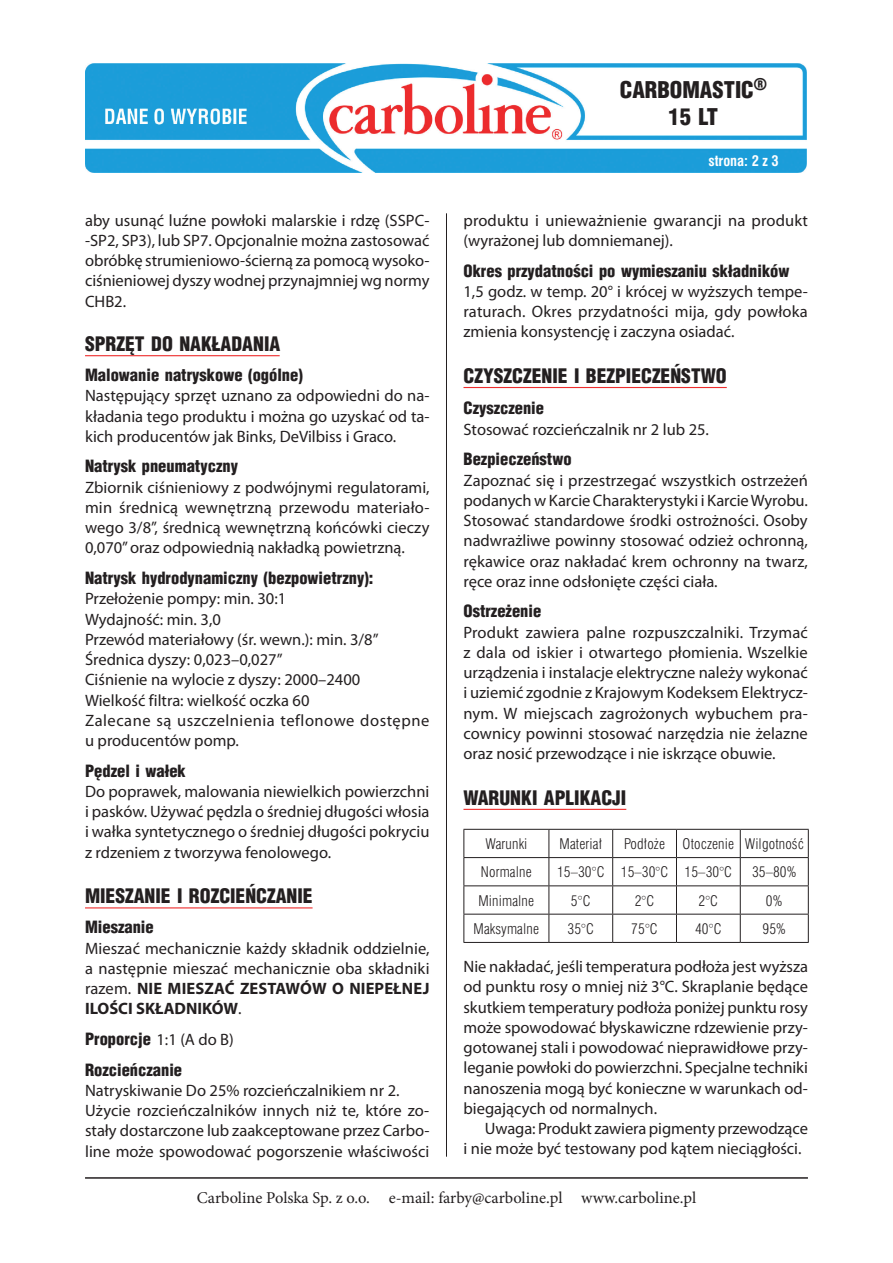
<style>
.page{position:relative;width:893px;height:1263px;background:#fff}
.page>*{position:absolute;margin:0;border:0;box-sizing:border-box;transform-origin:0 0}
.t1{font:900 22.5px/27px "Switzerland Cond";color:#231f20;text-align:center}
.t2{font:900 19.5px "Switzerland Cond";color:#231f20}
.t3{font:16.5px/20.2px "Myriad Pro";color:#231f20;text-align:justify}
.t4{font:900 16.5px/30.6px "Switzerland Cond";color:#231f20}
.t5{font:16.5px "Minion Pro";color:#231f20}
.t6{font:13.5px "Swis 721 Lt Cn PL";letter-spacing:.01em;color:#231f20}
.t7{font:700 13.5px "Swis 721 Cn PL";color:#fff}
.s1{font-weight:700}
.s2{font-family:"Myriad Pro";font-weight:400}
</style>
<div class="page">
<hr style="left:85px;top:1177px;width:723px;height:2px;background:#231f20">
<img style="left:85px;top:64px;width:721px;height:108px">
<hr style="left:446px;top:213px;width:1px;height:944px;background:#231f20">
<hr style="left:85px;top:355px;width:195px;height:1px;background:#ee2d2d">
<hr style="left:85px;top:907px;width:228px;height:1px;background:#ee2d2d">
<hr style="left:463px;top:387px;width:264px;height:1px;background:#ee2d2d">
<hr style="left:463px;top:809px;width:163px;height:1px;background:#ee2d2d">
<hr style="left:463px;top:829px;width:86px;height:1px;background:#231f20">
<hr style="left:549px;top:829px;width:64px;height:1px;background:#231f20">
<hr style="left:613px;top:829px;width:63px;height:1px;background:#231f20">
<hr style="left:676px;top:829px;width:64px;height:1px;background:#231f20">
<hr style="left:740px;top:829px;width:69px;height:1px;background:#231f20">
<hr style="left:463px;top:857px;width:86px;height:1px;background:#231f20">
<hr style="left:549px;top:857px;width:64px;height:1px;background:#231f20">
<hr style="left:613px;top:857px;width:63px;height:1px;background:#231f20">
<hr style="left:676px;top:857px;width:64px;height:1px;background:#231f20">
<hr style="left:740px;top:857px;width:69px;height:1px;background:#231f20">
<hr style="left:463px;top:885px;width:86px;height:1px;background:#231f20">
<hr style="left:549px;top:885px;width:64px;height:1px;background:#231f20">
<hr style="left:613px;top:885px;width:63px;height:1px;background:#231f20">
<hr style="left:676px;top:885px;width:64px;height:1px;background:#231f20">
<hr style="left:740px;top:885px;width:69px;height:1px;background:#231f20">
<hr style="left:463px;top:914px;width:86px;height:1px;background:#231f20">
<svg style="left:463px;top:830px;width:1px;height:112px"></svg>
<hr style="left:549px;top:914px;width:64px;height:1px;background:#231f20">
<svg style="left:549px;top:830px;width:1px;height:112px"></svg>
<hr style="left:613px;top:914px;width:63px;height:1px;background:#231f20">
<svg style="left:612px;top:830px;width:1px;height:112px"></svg>
<hr style="left:676px;top:914px;width:64px;height:1px;background:#231f20">
<svg style="left:676px;top:830px;width:1px;height:112px"></svg>
<hr style="left:740px;top:914px;width:69px;height:1px;background:#231f20">
<svg style="left:740px;top:830px;width:1px;height:112px"></svg>
<svg style="left:808px;top:830px;width:1px;height:112px"></svg>
<hr style="left:463px;top:942px;width:86px;height:1px;background:#231f20">
<hr style="left:549px;top:942px;width:64px;height:1px;background:#231f20">
<hr style="left:613px;top:942px;width:63px;height:1px;background:#231f20">
<hr style="left:676px;top:942px;width:64px;height:1px;background:#231f20">
<hr style="left:740px;top:942px;width:69px;height:1px;background:#231f20">
<h1 class="t1" style="left:620px;top:75px;width:149px">CARBOMASTIC<sup>®<br></sup>15 LT</h1>
<p class="t3" style="left:85px;top:210px;width:346px">aby usunąć luźne powłoki malarskie i rdzę (SSPC--SP2, SP3), lub SP7. Opcjonalnie można zastosować obróbkę strumieniowo-ścierną za pomocą wysoko&shy;ciśnieniowej dyszy wodnej przynajmniej wg normy CHB2.</p>
<p class="t2" style="left:85px;top:332px;width:197px">SPRZĘT DO NAKŁADANIA</p>
<p class="t4" style="left:85px;top:359px;width:219px">Malowanie natryskowe (ogólne)</p>
<p class="t3" style="left:85px;top:386px;width:346px">Następujący sprzęt uznano za odpowiedni do na&shy;kładania tego produktu i można go uzyskać od ta&shy;kich producentów jak Binks, DeVilbiss i Graco.</p>
<p class="t4" style="left:85px;top:451px;width:154px">Natrysk pneumatyczny</p>
<p class="t3" style="left:85px;top:477px;width:346px">Zbiornik ciśnieniowy z podwójnymi regulatorami, min średnicą wewnętrzną przewodu materiało&shy;wego 3/8”, średnicą wewnętrzną końcówki cieczy 0,070” oraz odpowiednią nakładką powietrzną.</p>
<p class="t4" style="left:85px;top:562px;width:290px">Natrysk hydrodynamiczny (bezpowietrzny):</p>
<p class="t3" style="left:85px;top:589px;width:346px;text-align:left">Przełożenie pompy: min. 30:1<br>Wydajność: min. 3,0<br>Przewód materiałowy (śr. wewn.): min. 3/8” Średnica dyszy: 0,023–0,027”<br>Ciśnienie na wylocie z dyszy: 2000–2400<br>Wielkość filtra: wielkość oczka 60<br>Zalecane są uszczelnienia teflonowe dostępne u producentów pomp.</p>
<p class="t4" style="left:85px;top:755px;width:102px">Pędzel i wałek</p>
<p class="t3" style="left:85px;top:781px;width:346px">Do poprawek, malowania niewielkich powierzchni i pasków. Używać pędzla o średniej długości włosia i wałka syntetycznego o średniej długości pokryciu z rdzeniem z tworzywa fenolowego.</p>
<p class="t2" style="left:85px;top:884px;width:229px">MIESZANIE I ROZCIEŃCZANIE</p>
<p class="t4" style="left:85px;top:911px;width:70px">Mieszanie</p>
<p class="t3" style="left:85px;top:938px;width:346px">Mieszać mechanicznie każdy składnik oddzielnie, a następnie mieszać mechanicznie oba składniki razem. <span class="s1">NIE MIESZAĆ ZESTAWÓW O NIEPEŁNEJ ILOŚCI SKŁADNIKÓW</span>.</p>
<p class="t4" style="left:85px;top:1023px;width:150px">Proporcje <span class="s2">1:1 (A do B)<br></span>Rozcieńczanie</p>
<p class="t3" style="left:85px;top:1080px;width:346px;text-align:left">Natryskiwanie Do 25% rozcieńczalnikiem nr 2.<br>Użycie rozcieńczalników innych niż te, które zo&shy;stały dostarczone lub zaakceptowane przez Carbo&shy;line może spowodować pogorszenie właściwości</p>
<p class="t7" style="left:708px;top:152px;width:72px">strona: 2 z 3</p>
<p class="t3" style="left:463px;top:210px;width:346px">produktu i unieważnienie gwarancji na produkt (wyrażonej lub domniemanej).</p>
<p class="t4" style="left:463px;top:255px;width:328px">Okres przydatności po wymieszaniu składników</p>
<p class="t3" style="left:463px;top:281px;width:346px">1,5 godz. w temp. 20° i krócej w wyższych tempe&shy;raturach. Okres przydatności mija, gdy powłoka zmienia konsystencję i zaczyna osiadać.</p>
<p class="t2" style="left:463px;top:363px;width:265px">CZYSZCZENIE I BEZPIECZEŃSTWO</p>
<p class="t4" style="left:463px;top:393px;width:82px">Czyszczenie</p>
<p class="t3" style="left:463px;top:419px;width:247px">Stosować rozcieńczalnik nr 2 lub 25.</p>
<p class="t4" style="left:463px;top:443px;width:110px">Bezpieczeństwo</p>
<p class="t3" style="left:463px;top:470px;width:346px">Zapoznać się i przestrzegać wszystkich ostrzeżeń podanych w Karcie Charakterystyki i Karcie Wyrobu.<br>Stosować standardowe środki ostrożności. Osoby nadwrażliwe powinny stosować odzież ochronną, rękawice oraz nakładać krem ochronny na twarz, ręce oraz inne odsłonięte części ciała.</p>
<p class="t4" style="left:463px;top:595px;width:79px">Ostrzeżenie</p>
<p class="t3" style="left:463px;top:622px;width:346px">Produkt zawiera palne rozpuszczalniki. Trzymać z dala od iskier i otwartego płomienia. Wszelkie urządzenia i instalacje elektryczne należy wykonać i uziemić zgodnie z Krajowym Kodeksem Elektrycz&shy;nym. W miejscach zagrożonych wybuchem pra&shy;cownicy powinni stosować narzędzia nie żelazne oraz nosić przewodzące i nie iskrzące obuwie.</p>
<p class="t2" style="left:463px;top:785px;width:164px">WARUNKI APLIKACJI</p>
<p class="t6" style="left:485px;top:835px;width:44px">Warunki</p>
<p class="t6" style="left:560px;top:835px;width:44px">Materiał</p>
<p class="t6" style="left:624px;top:835px;width:42px">Podłoże</p>
<p class="t6" style="left:683px;top:835px;width:123px">Otoczenie Wilgotność</p>
<p class="t6" style="left:481px;top:863px;width:52px">Normalne</p>
<p class="t6" style="left:557px;top:863px;width:177px">15–30°C 15–30°C 15–30°C</p>
<p class="t6" style="left:752px;top:863px;width:46px">35–80%</p>
<p class="t6" style="left:479px;top:892px;width:57px">Minimalne</p>
<p class="t6" style="left:571px;top:892px;width:21px">5°C</p>
<p class="t6" style="left:635px;top:892px;width:21px">2°C</p>
<p class="t6" style="left:698px;top:892px;width:21px">2°C</p>
<p class="t6" style="left:766px;top:892px;width:18px">0%</p>
<p class="t6" style="left:474px;top:920px;width:67px">Maksymalne</p>
<p class="t6" style="left:567px;top:920px;width:28px">35°C</p>
<p class="t6" style="left:631px;top:920px;width:28px">75°C</p>
<p class="t6" style="left:695px;top:920px;width:28px">40°C</p>
<p class="t6" style="left:762px;top:920px;width:25px">95%</p>
<p class="t3" style="left:463px;top:957px;width:346px">Nie nakładać, jeśli temperatura podłoża jest wyższa od punktu rosy o mniej niż 3°C. Skraplanie będące skutkiem temperatury podłoża poniżej punktu rosy może spowodować błyskawiczne rdzewienie przy&shy;gotowanej stali i powodować nieprawidłowe przy&shy;leganie powłoki do powierzchni. Specjalne techniki nanoszenia mogą być konieczne w warunkach od&shy;biegających od normalnych.</p>
<p class="t3" style="left:463px;top:1119px;width:346px;text-indent:21px">Uwaga: Produkt zawiera pigmenty przewodzące i nie może być testowany pod kątem nieciągłości.</p>
<p class="t5" style="left:197px;top:1187px;width:501px">Carboline Polska Sp. z o.o. e-mail: farby@carboline.pl www.carboline.pl</p>
</div>
